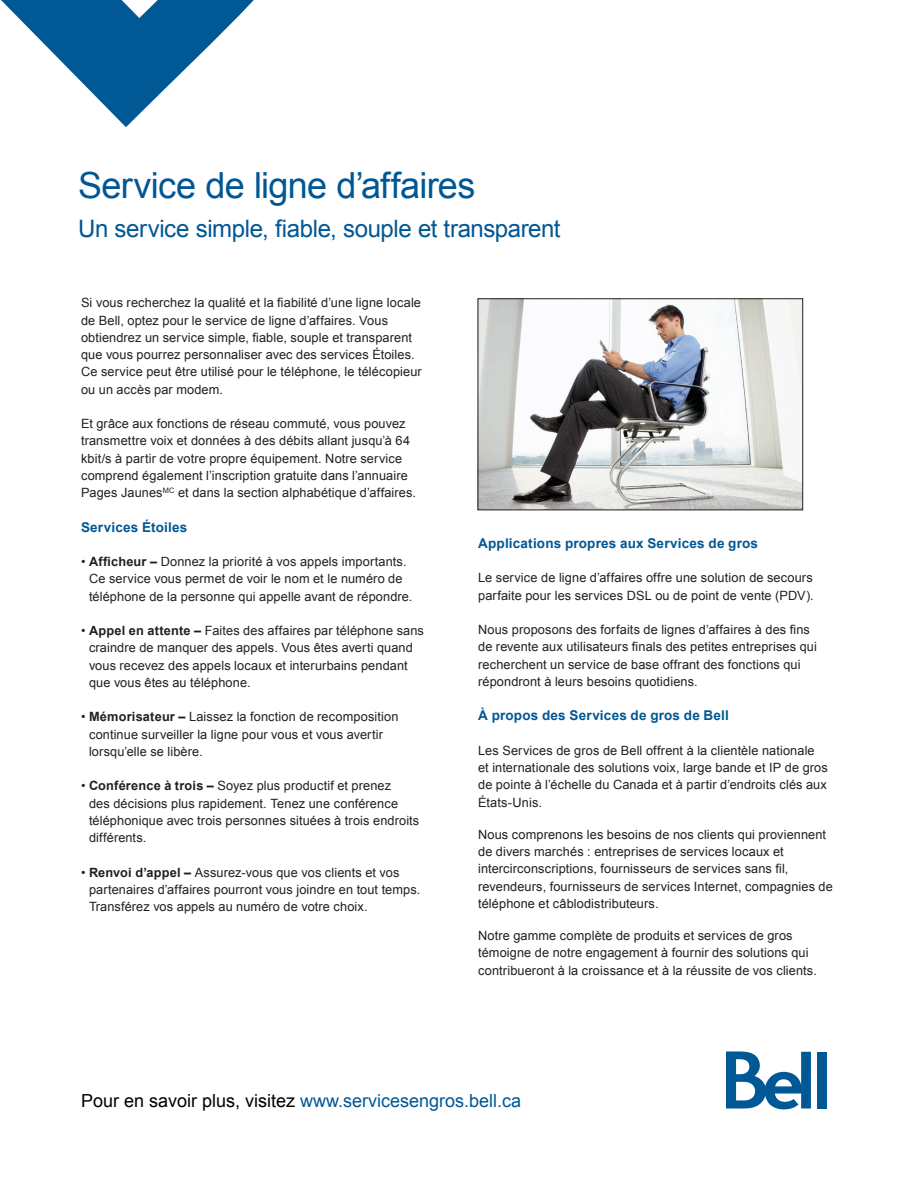
<style>
.page{position:relative;width:918px;height:1188px;background:#fff}
.page>*{position:absolute;margin:0;border:0;box-sizing:border-box;transform-origin:0 0}
.t1{font:36px "Arial";letter-spacing:-.02em;color:#005794}
.t2{font:24px "Arial";letter-spacing:-.015em;color:#005794}
.t3{font:18px "Arial";color:#005794}
.t4{font:700 13.5px "Arial";letter-spacing:.015em;color:#005794}
.t5{font:12.75px/17.2px "Arial";letter-spacing:.01em;color:#231f20}
.s1{font-weight:700}
.s2{color:#000}
</style>
<div class="page">
<svg style="left:726px;top:1051px;width:85px;height:58px"></svg>
<div style="left:817px;top:1052px;width:10px;height:57px;background:#005895"></div>
<svg style="left:1px;top:0;width:253px;height:127px"></svg>
<svg style="left:480px;top:301px;width:321px;height:207px"></svg>
<p class="t1" style="left:78px;top:162px;width:399px">Service de ligne d’affaires</p>
<p class="t2" style="left:78px;top:213px;width:484px">Un service simple, fiable, souple et transparent</p>
<p class="t5" style="left:81px;top:294px;width:342px">Si vous recherchez la qualité et la fiabilité d’une ligne locale de Bell, optez pour le service de ligne d’affaires. Vous obtiendrez un service simple, fiable, souple et transparent que vous pourrez personnaliser avec des services Étoiles.<br>Ce service peut être utilisé pour le téléphone, le télécopieur ou un accès par modem.</p>
<p class="t5" style="left:81px;top:415px;width:337px">Et grâce aux fonctions de réseau commuté, vous pouvez transmettre voix et données à des débits allant jusqu’à 64 kbit/s à partir de votre propre équipement. Notre service comprend également l’inscription gratuite dans l’annuaire Pages Jaunes<sup>MC</sup> et dans la section alphabétique d’affaires.</p>
<p class="t4" style="left:81px;top:518px;width:108px">Services Étoiles</p>
<p class="t5" style="left:89px;top:553px;width:325px;text-indent:-8px">• <span class="s1">Afficheur –</span> Donnez la priorité à vos appels importants.<br>Ce service vous permet de voir le nom et le numéro de téléphone de la personne qui appelle avant de répondre.</p>
<p class="t5" style="left:89px;top:622px;width:336px;text-indent:-8px">• <span class="s1">Appel en attente –</span> Faites des affaires par téléphone sans craindre de manquer des appels. Vous êtes averti quand vous recevez des appels locaux et interurbains pendant que vous êtes au téléphone.</p>
<p class="t5" style="left:89px;top:708px;width:311px;text-indent:-8px">• <span class="s1">Mémorisateur –</span> Laissez la fonction de recomposition continue surveiller la ligne pour vous et vous avertir lorsqu’elle se libère.</p>
<p class="t5" style="left:89px;top:777px;width:332px;text-indent:-8px">• <span class="s1">Conférence à trois –</span> Soyez plus productif et prenez<br>des décisions plus rapidement. Tenez une conférence téléphonique avec trois personnes situées à trois endroits différents.</p>
<p class="t5" style="left:89px;top:864px;width:333px;text-indent:-8px">• <span class="s1">Renvoi d’appel –</span> Assurez-vous que vos clients et vos partenaires d’affaires pourront vous joindre en tout temps.<br>Transférez vos appels au numéro de votre choix.</p>
<p class="t4" style="left:478px;top:534px;width:281px">Applications propres aux Services de gros</p>
<p class="t5" style="left:478px;top:569px;width:337px">Le service de ligne d’affaires offre une solution de secours parfaite pour les services DSL ou de point de vente (PDV).</p>
<p class="t5" style="left:478px;top:621px;width:340px">Nous proposons des forfaits de lignes d’affaires à des fins de revente aux utilisateurs finals des petites entreprises qui recherchent un service de base offrant des fonctions qui répondront à leurs besoins quotidiens.</p>
<p class="t4" style="left:478px;top:707px;width:252px">À propos des Services de gros de Bell</p>
<p class="t5" style="left:478px;top:742px;width:351px">Les Services de gros de Bell offrent à la clientèle nationale et internationale des solutions voix, large bande et IP de gros de pointe à l’échelle du Canada et à partir d’endroits clés aux États-Unis.</p>
<p class="t5" style="left:478px;top:826px;width:356px">Nous comprenons les besoins de nos clients qui proviennent de divers marchés : entreprises de services locaux et intercirconscriptions, fournisseurs de services sans fil, revendeurs, fournisseurs de services Internet, compagnies de téléphone et câblodistributeurs.</p>
<p class="t5" style="left:478px;top:927px;width:340px">Notre gamme complète de produits et services de gros témoigne de notre engagement à fournir des solutions qui contribueront à la croissance et à la réussite de vos clients.</p>
<p class="t3" style="left:81px;top:1089px;width:442px"><span class="s2">Pour en savoir plus, visitez</span> www.servicesengros.bell.ca</p>
</div>
